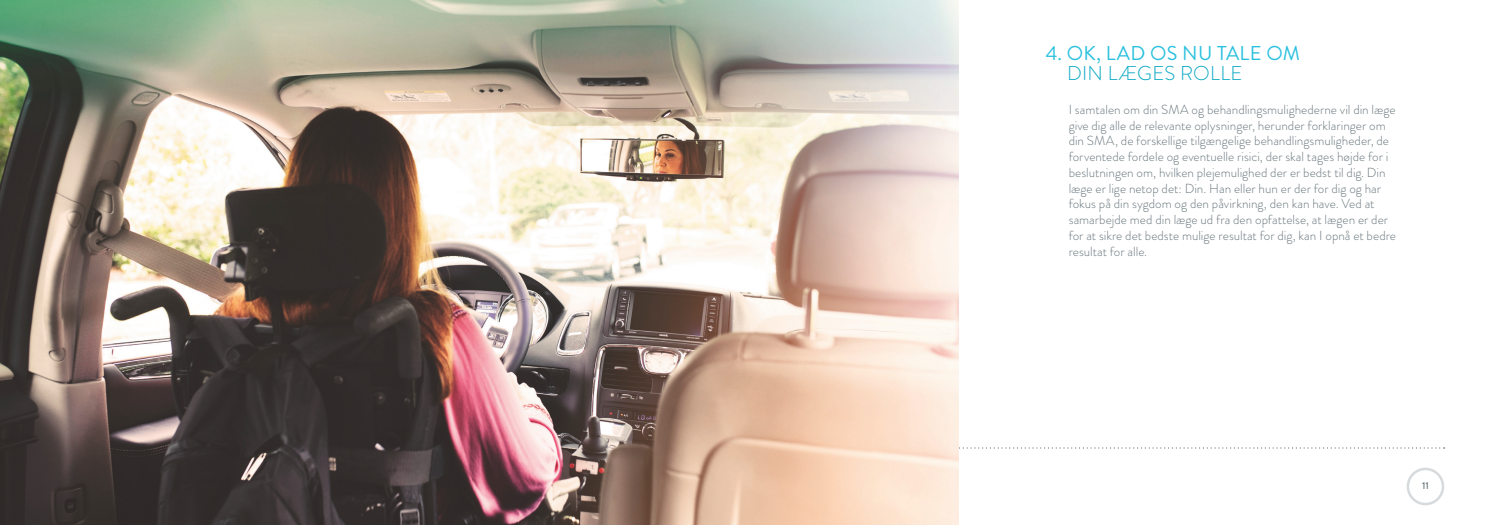
<style>
.page{position:relative;width:1489px;height:525px;background:#fff}
.page>*{position:absolute;margin:0;border:0;box-sizing:border-box;transform-origin:0 0}
.t1{font:20px/20px "Brandon Grotesque";letter-spacing:.015em;color:#2bc1de}
.t2{font:300 13.12px/15.8px "Brandon Grotesque";color:#6a777d}
.t3{font:500 10px "Brandon Grotesque";color:#6a777d}
.s1{font-weight:300;color:#0ba9c4}
</style>
<div class="page">
<img style="left:0;top:0;width:958px;height:524px">
<p class="t1" style="left:1067px;top:43px;width:234px;text-indent:-21px">4. OK, LAD OS NU TALE OM<br><span class="s1">DIN LÆGES ROLLE</span></p>
<p class="t2" style="left:1068px;top:101px;width:329px">I samtalen om din SMA og behandlingsmulighederne vil din læge give dig alle de relevante oplysninger, herunder forklaringer om din SMA, de forskellige tilgængelige behandlingsmuligheder, de forventede fordele og eventuelle risici, der skal tages højde for i beslutningen om, hvilken plejemulighed der er bedst til dig. Din læge er lige netop det: Din. Han eller hun er der for dig og har fokus på din sygdom og den påvirkning, den kan have. Ved at samarbejde med din læge ud fra den opfattelse, at lægen er der for at sikre det bedste mulige resultat for dig, kan I opnå et bedre resultat for alle.</p>
<p class="t3" style="left:1421px;top:478px;width:8px">11</p>
</div>
